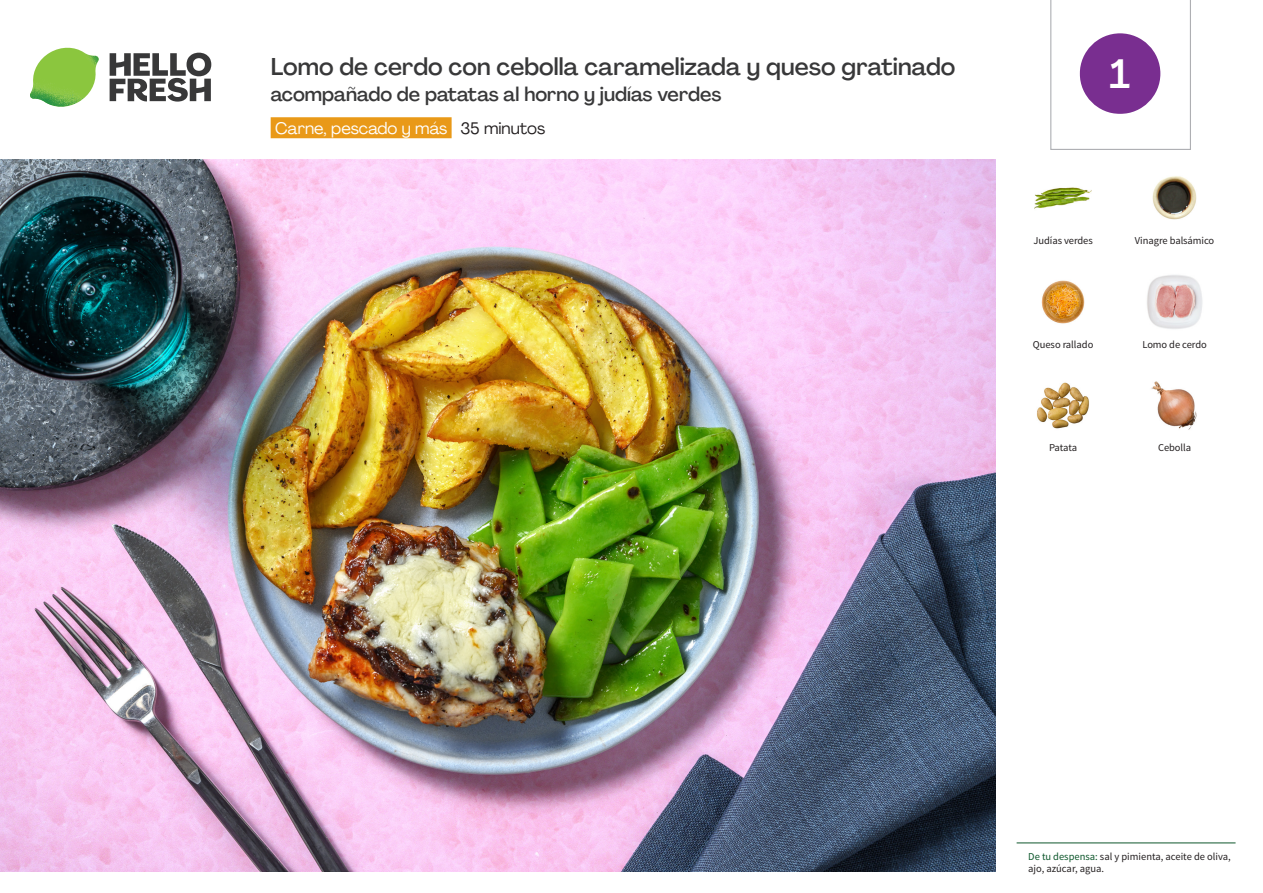
<style>
.page{position:relative;width:1263px;height:893px;background:#fff}
.page>*{position:absolute;margin:0;border:0;box-sizing:border-box;transform-origin:0 0}
._24_Recipe_Nr_Bag{font:500 40.5px "Agrandir";color:#fff}
._15_Titel_UK{font:500 24px "Agrandir";color:#383839}
._15_Titel_UK-2{font:500 19.5px "Agrandir";color:#383839}
._02_Box_Type{font:16.5px "Agrandir";color:#fff}
._18_FRONT_ingredient{font:10.5px/12px "Source Sans Pro";letter-spacing:-.005em;color:#231f20}
.s1{color:#231f20}
.s2{color:#0e572c}
</style>
<div class="page">
<svg style="left:110px;top:53px;width:101px;height:49px"></svg>
<img style="left:30px;top:48px;width:69px;height:59px">
<img style="left:0;top:159px;width:995px;height:713px">
<div style="left:271px;top:117px;width:181px;height:21px;background:#e99918"></div>
<img style="left:1034px;top:187px;width:58px;height:22px">
<img style="left:1152px;top:176px;width:45px;height:44px">
<img style="left:1147px;top:275px;width:56px;height:54px">
<img style="left:1041px;top:280px;width:44px;height:44px">
<img style="left:1151px;top:381px;width:46px;height:49px">
<img style="left:1037px;top:382px;width:52px;height:47px">
<hr style="left:1016px;top:843px;width:219px;height:1px;background:#0e572c">
<svg style="left:1050px;top:0;width:141px;height:150px"></svg>
<p class="_15_Titel_UK" style="left:271px;top:52px;width:686px">Lomo de cerdo con cebolla caramelizada y queso gratinado</p>
<p class="_15_Titel_UK-2" style="left:271px;top:82px;width:452px">acompañado de patatas al horno y judías verdes</p>
<p class="_02_Box_Type" style="left:275px;top:118px;width:272px">Carne, pescado y más <span class="s1">35 minutos</span></p>
<p class="_24_Recipe_Nr_Bag" style="left:1109px;top:48px;width:22px">1</p>
<p class="_18_FRONT_ingredient" style="left:1033px;top:235px;width:61px">Judías verdes</p>
<p class="_18_FRONT_ingredient" style="left:1135px;top:235px;width:81px">Vinagre balsámico</p>
<p class="_18_FRONT_ingredient" style="left:1033px;top:339px;width:62px">Queso rallado</p>
<p class="_18_FRONT_ingredient" style="left:1142px;top:339px;width:66px">Lomo de cerdo</p>
<p class="_18_FRONT_ingredient" style="left:1049px;top:441px;width:30px">Patata</p>
<p class="_18_FRONT_ingredient" style="left:1158px;top:441px;width:35px">Cebolla</p>
<p class="_18_FRONT_ingredient" style="left:1028px;top:850px;width:204px"><span class="s2">De tu despensa:</span> sal y pimienta, aceite de oliva, ajo, azúcar, agua.</p>
</div>
